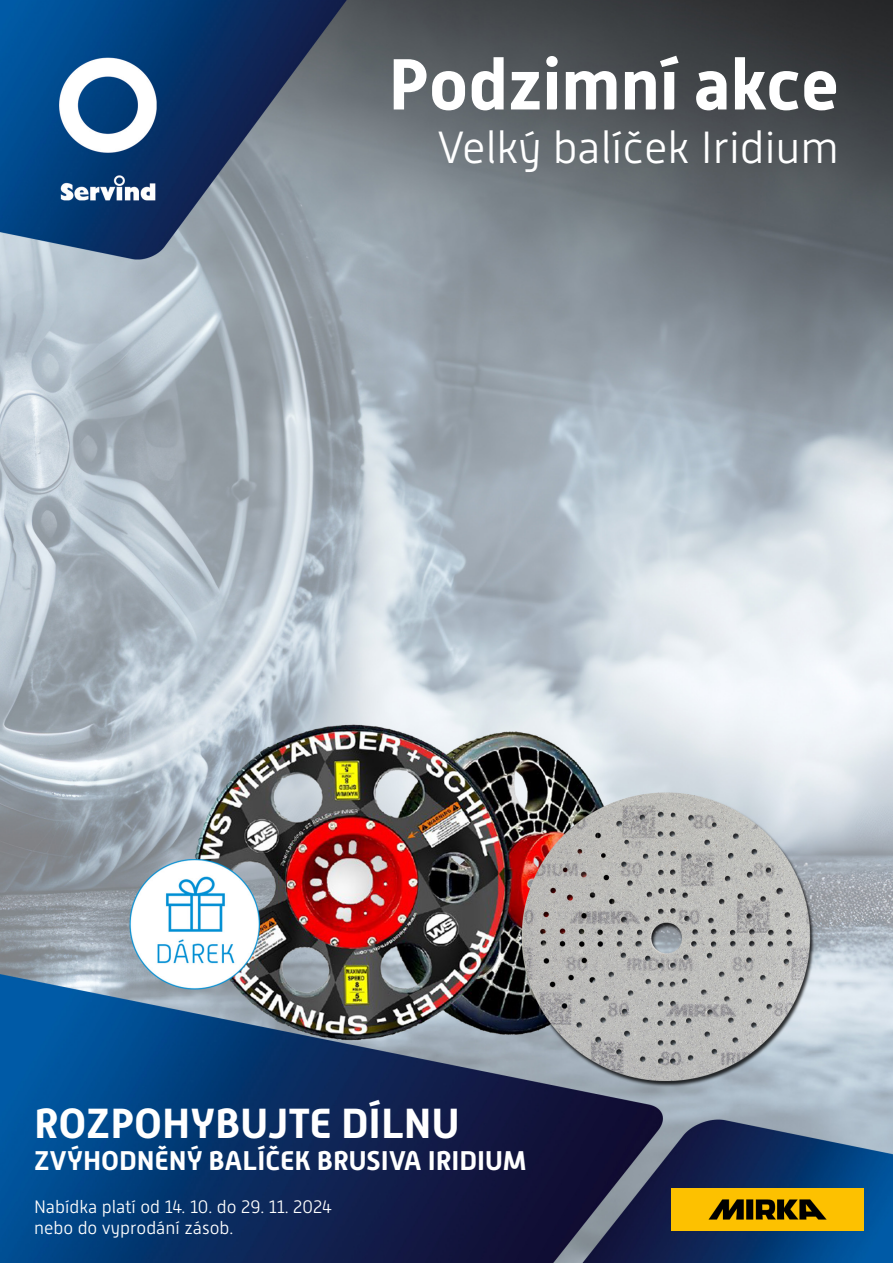
<style>
.page{position:relative;width:893px;height:1263px;background:#fff}
.page>*{position:absolute;margin:0;border:0;box-sizing:border-box;transform-origin:0 0}
.t1{font:700 72px "Alwyn New";color:#fff}
.t2{font:300 45px "Alwyn New";color:#fff}
.t3{font:700 42px "Alwyn New";color:#fff}
.t4{font:700 27px "Alwyn New";color:#fff}
.t5{font:300 18px/21.6px "Alwyn New";color:#fff}
</style>
<div class="page">
<img style="left:0;top:0;width:893px;height:1263px">
<img style="left:672px;top:1188px;width:191px;height:43px">
<h1 class="t1" style="left:388px;top:43px;width:452px">Podzimní akce</h1>
<h2 class="t2" style="left:437px;top:123px;width:403px">Velký balíček Iridium</h2>
<h3 class="t3" style="left:34px;top:1099px;width:427px">ROZPOHYBUJTE DÍLNU</h3>
<h3 class="t4" style="left:34px;top:1145px;width:494px">ZVÝHODNĚNÝ BALÍČEK BRUSIVA IRIDIUM</h3>
<p class="t5" style="left:34px;top:1195px;width:300px">Nabídka platí od 14. 10. do 29. 11. 2024 nebo do vyprodání zásob.</p>
</div>
